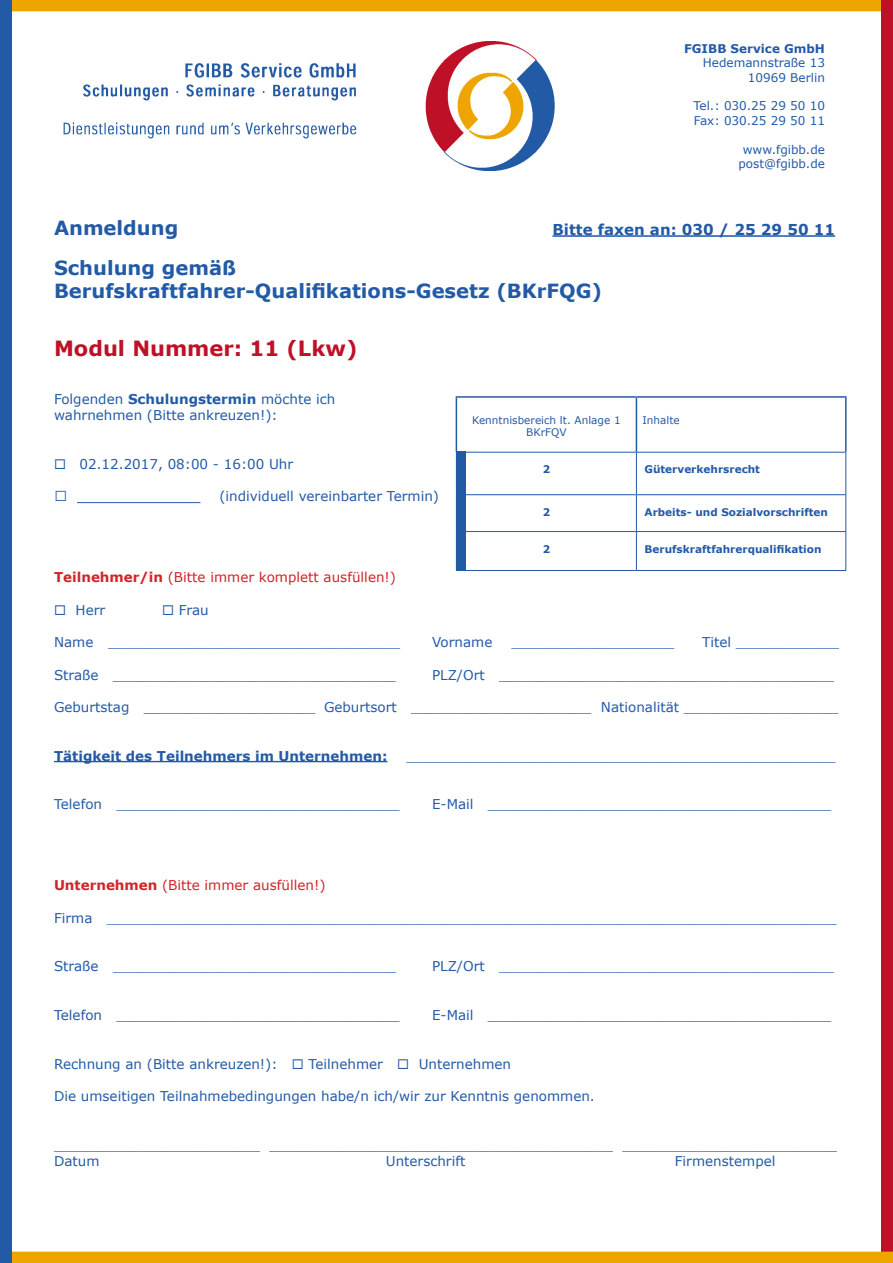
<style>
.page{position:relative;width:893px;height:1263px;background:#fff}
.page>*{position:absolute;margin:0;border:0;box-sizing:border-box;transform-origin:0 0}
.t1{font:700 21px "Verdana";color:#be1128}
.t2{font:700 19.5px/23.4px "Verdana";color:#235aa6}
.t3{font:700 15px "Verdana";color:#235aa6}
.t4{font:13.5px/16.2px "Verdana";color:#235aa6}
.t5{font:13.5px "Verdana";color:#d1232a}
.t6{font:700 13.5px "Verdana";color:#235aa6}
.t7{font:12px/14.4px "Verdana";color:#235aa6;text-align:right}
.t8{font:700 12px "Verdana";color:#235aa6}
.t9{font:700 10.5px "Verdana";color:#235aa6}
.t10{font:10.5px/12.6px "Verdana";color:#235aa6;text-align:center}
.s1{font-weight:700}
</style>
<div class="page">
<hr style="left:456px;top:396px;width:180px;height:2px;background:#235aa6">
<hr style="left:456px;top:398px;width:1px;height:54px;background:#235aa6">
<hr style="left:636px;top:396px;width:211px;height:2px;background:#235aa6">
<hr style="left:636px;top:398px;width:1px;height:54px;background:#235aa6">
<hr style="left:845px;top:398px;width:2px;height:54px;background:#235aa6">
<hr style="left:456px;top:452px;width:180px;height:1px;background:#235aa6">
<hr style="left:636px;top:452px;width:210px;height:1px;background:#235aa6">
<hr style="left:636px;top:453px;width:1px;height:41px;background:#235aa6">
<hr style="left:845px;top:453px;width:1px;height:41px;background:#235aa6">
<hr style="left:456px;top:494px;width:180px;height:1px;background:#235aa6">
<hr style="left:636px;top:494px;width:210px;height:1px;background:#235aa6">
<hr style="left:636px;top:495px;width:1px;height:36px;background:#235aa6">
<hr style="left:845px;top:495px;width:1px;height:36px;background:#235aa6">
<hr style="left:456px;top:531px;width:180px;height:1px;background:#235aa6">
<hr style="left:636px;top:531px;width:210px;height:1px;background:#235aa6">
<hr style="left:636px;top:532px;width:1px;height:38px;background:#235aa6">
<hr style="left:845px;top:532px;width:1px;height:38px;background:#235aa6">
<hr style="left:456px;top:570px;width:180px;height:1px;background:#235aa6">
<hr style="left:636px;top:570px;width:210px;height:1px;background:#235aa6">
<hr style="left:552px;top:235px;width:283px;height:2px;background:#235aa6">
<hr style="left:77px;top:502px;width:123px;height:1px;background:#235aa6">
<hr style="left:54px;top:761px;width:333px;height:1px;background:#235aa6">
<img style="left:64px;top:41px;width:490px;height:129px">
<div style="left:11px;top:0;width:871px;height:11px;background:#efa500"></div>
<div style="left:882px;top:0;width:11px;height:1263px;background:#be1128"></div>
<svg style="left:11px;top:1251px;width:882px;height:12px;background:#efa90e"></svg>
<div style="left:0;top:0;width:11px;height:1263px;background:#235aa6"></div>
<div style="left:456px;top:452px;width:10px;height:118px;background:#225aa5"></div>
<p class="t8" style="left:684px;top:40px;width:142px">FGIBB Service GmbH</p>
<p class="t7" style="left:703px;top:55px;width:124px">Hedemannstraße 13<br>10969 Berlin</p>
<p class="t7" style="left:693px;top:99px;width:133px;text-align:left">Tel.: 030.25 29 50 10<br>Fax: 030.25 29 50 11</p>
<p class="t7" style="left:738px;top:142px;width:88px;text-align:center">www.fgibb.de post@fgibb.de</p>
<h2 class="t2" style="left:54px;top:216px;width:126px">Anmeldung</h2>
<p class="t3" style="left:552px;top:219px;width:284px">Bitte faxen an: 030 / 25 29 50 11</p>
<h2 class="t2" style="left:54px;top:255px;width:550px">Schulung gemäß<br>Berufskraftfahrer-Qualifikations-Gesetz (BKrFQG)</h2>
<h1 class="t1" style="left:54px;top:333px;width:305px">Modul Nummer: 11 (Lkw)</h1>
<p class="t4" style="left:54px;top:391px;width:283px">Folgenden <span class="s1">Schulungstermin</span> möchte ich wahrnehmen (Bitte ankreuzen!):</p>
<p class="t4" style="left:54px;top:456px;width:241px">◻ 02.12.2017, 08:00 - 16:00 Uhr</p>
<p class="t4" style="left:219px;top:488px;width:221px">(individuell vereinbarter Termin)</p>
<p class="t10" style="left:472px;top:413px;width:150px">Kenntnisbereich lt. Anlage 1<br>BKrFQV</p>
<p class="t10" style="left:642px;top:413px;width:39px">Inhalte</p>
<p class="t9" style="left:543px;top:462px;width:9px">2</p>
<p class="t9" style="left:644px;top:462px;width:117px">Güterverkehrsrecht</p>
<p class="t9" style="left:543px;top:504px;width:9px">2</p>
<p class="t9" style="left:644px;top:504px;width:185px">Arbeits- und Sozialvorschriften</p>
<p class="t9" style="left:543px;top:541px;width:9px">2</p>
<p class="t9" style="left:644px;top:541px;width:178px">Berufskraftfahrerqualifikation</p>
<p class="t5" style="left:54px;top:568px;width:344px"><span class="s1">Teilnehmer/in</span> (Bitte immer komplett ausfüllen!)</p>
<p class="t4" style="left:54px;top:602px;width:53px">◻ Herr</p>
<p class="t4" style="left:162px;top:602px;width:48px">◻ Frau</p>
<p class="t4" style="left:54px;top:634px;width:347px">Name __________________________________</p>
<p class="t4" style="left:432px;top:634px;width:62px">Vorname</p>
<p class="t4" style="left:511px;top:634px;width:165px">___________________</p>
<p class="t4" style="left:702px;top:634px;width:138px">Titel ____________</p>
<p class="t4" style="left:54px;top:666px;width:344px">Straße _________________________________</p>
<p class="t4" style="left:432px;top:666px;width:403px">PLZ/Ort _______________________________________</p>
<p class="t4" style="left:54px;top:699px;width:786px">Geburtstag ____________________ Geburtsort _____________________ Nationalität __________________</p>
<p class="t6" style="left:54px;top:746px;width:335px">Tätigkeit des Teilnehmers im Unternehmen:</p>
<p class="t4" style="left:406px;top:747px;width:431px">__________________________________________________</p>
<p class="t4" style="left:54px;top:796px;width:347px">Telefon _________________________________</p>
<p class="t4" style="left:432px;top:796px;width:401px">E-Mail ________________________________________</p>
<p class="t5" style="left:54px;top:876px;width:273px"><span class="s1">Unternehmen</span> (Bitte immer ausfüllen!)</p>
<p class="t4" style="left:54px;top:909px;width:784px">Firma _____________________________________________________________________________________</p>
<p class="t4" style="left:54px;top:958px;width:344px">Straße _________________________________</p>
<p class="t4" style="left:432px;top:958px;width:403px">PLZ/Ort _______________________________________</p>
<p class="t4" style="left:54px;top:1007px;width:347px">Telefon _________________________________</p>
<p class="t4" style="left:432px;top:1007px;width:401px">E-Mail ________________________________________</p>
<p class="t4" style="left:54px;top:1055px;width:459px">Rechnung an (Bitte ankreuzen!): ◻ Teilnehmer ◻ Unternehmen</p>
<p class="t4" style="left:54px;top:1088px;width:542px">Die umseitigen Teilnahmebedingungen habe/n ich/wir zur Kenntnis genommen.</p>
<p class="t4" style="left:54px;top:1136px;width:785px">________________________ ________________________________________ _________________________<br>Datum</p>
<p class="t4" style="left:386px;top:1152px;width:81px">Unterschrift</p>
<p class="t4" style="left:675px;top:1152px;width:102px">Firmenstempel</p>
</div>
